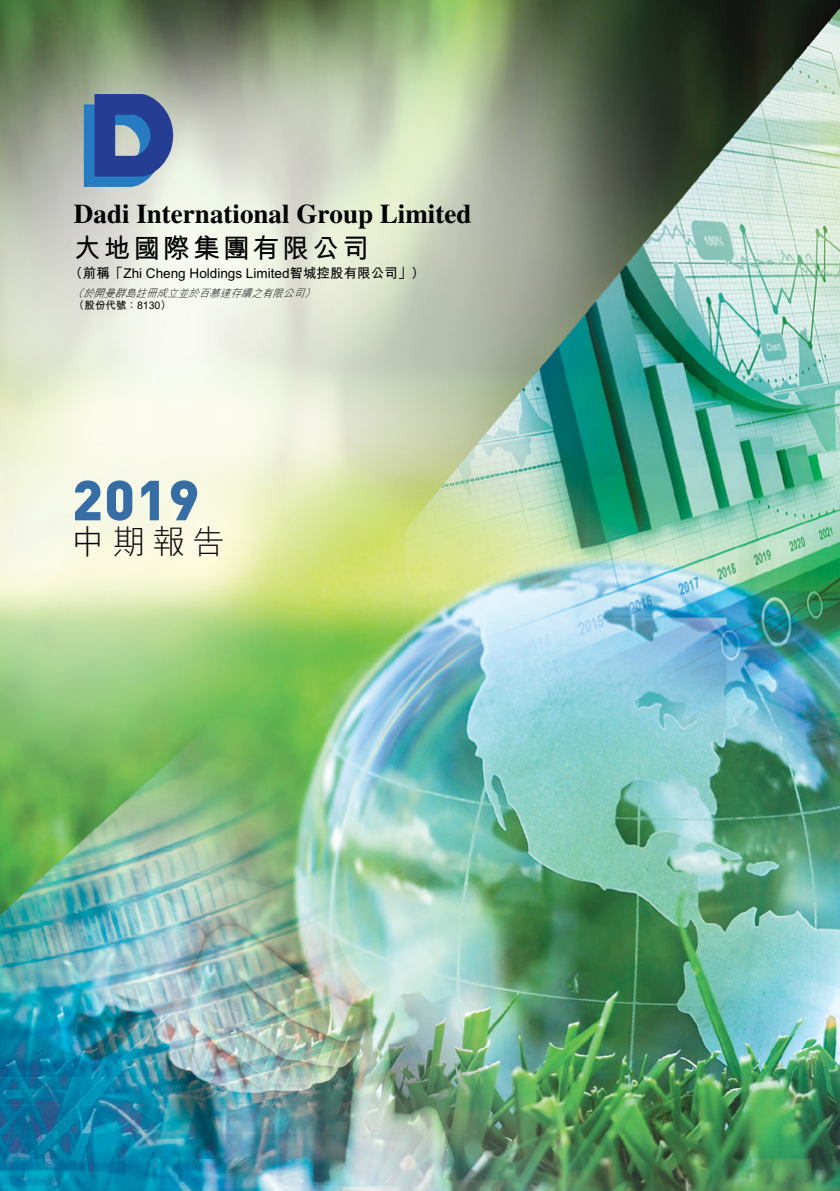
<style>
.page{position:relative;width:840px;height:1191px;background:#fff}
.page>*{position:absolute;margin:0;border:0;box-sizing:border-box;transform-origin:0 0}
.t1{font:900 55.6px "DIN";color:#366da4}
.t2{font:300 33px "M Hei HK";color:#000}
.t3{font:700 27px "Times LT Std";color:#000}
.t4{font:700 27px "M Hei HK";letter-spacing:.1em;color:#000}
.t5{font:700 13.6px "M Hei HK";color:#000}
.t6{font:italic 300 10.6px "M Hei HK";color:#000}
.t7{font:700 10.6px "M Hei HK";color:#000}
</style>
<div class="page">
<img style="left:0;top:0;width:811px;height:1191px">
<img style="left:811px;top:0;width:28px;height:1191px">
<div style="left:62px;top:513px;width:173px;height:56px;background:#fbfadd"></div>
<div style="left:41px;top:446px;width:190px;height:109px;background:#f8f9e5"></div>
<svg style="left:84px;top:94px;width:89px;height:93px;background:#486ba7"></svg>
<h3 class="t3" style="left:74px;top:198px;width:399px">Dadi International Group Limited</h3>
<h3 class="t4" style="left:74px;top:228px;width:296px">大地國際集團有限公司</h3>
<p class="t6" style="left:304px;top:287px;width:16px">(</p>
<p class="t5" style="left:69px;top:263px;width:357px">（前稱「Zhi Cheng Holdings Limited智城控股有限公司「(</p>
<p class="t6" style="left:83px;top:287px;width:226px">於開曼群島註冊成立並於百慕達存續之有限公司</p>
<p class="t6" style="left:72px;top:287px;width:16px">（</p>
<p class="t7" style="left:74px;top:298px;width:98px">（股份代號：8130(</p>
<h1 class="t1" style="left:72px;top:463px;width:129px">2019</h1>
<h2 class="t2" style="left:72px;top:525px;width:155px">中期報告</h2>
</div>
